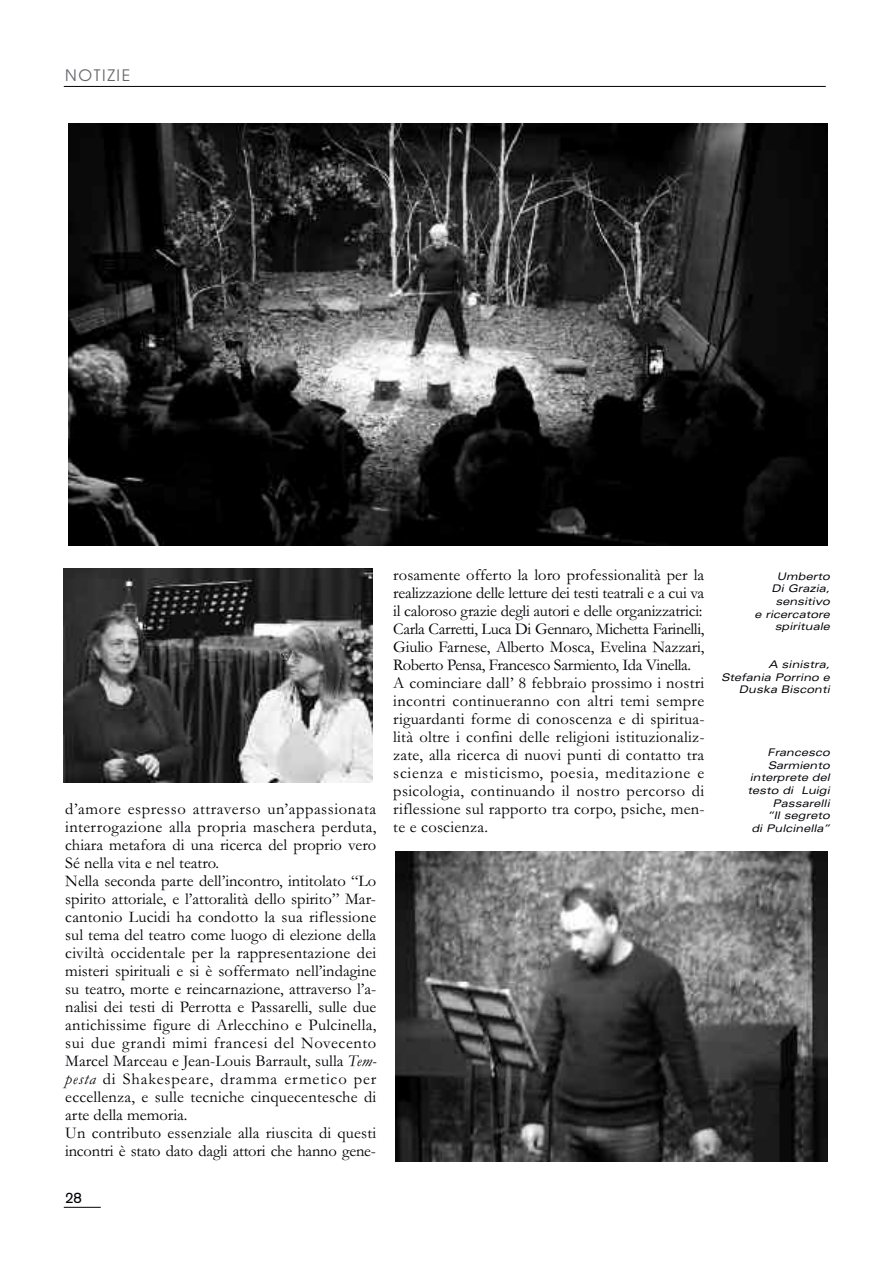
<style>
.page{position:relative;width:893px;height:1263px;background:#fff}
.page>*{position:absolute;margin:0;border:0;box-sizing:border-box;transform-origin:0 0}
.t1{font:16.5px/18px "Garamond";letter-spacing:.01em;color:#000006}
.t2{font:15.75px "Avant Garde";letter-spacing:.105em;color:#66666a}
.t3{font:15px "Akzidenz Grotesk";color:#000006}
.t4{font:italic expanded 10.5px/12.6px "Univers";color:#000006;text-align:right}
.s1{font-style:italic}
</style>
<div class="page">
<hr style="left:64px;top:86px;width:762px;height:1px;background:#000006">
<hr style="left:64px;top:1207px;width:37px;height:1px;background:#000006">
<img style="left:395px;top:852px;width:432px;height:309px">
<img style="left:69px;top:124px;width:759px;height:422px">
<img style="left:64px;top:569px;width:308px;height:213px">
<p class="t2" style="left:65px;top:66px;width:66px">NOTIZIE</p>
<p class="t1" style="left:65px;top:800px;width:313px">d’amore espresso attraverso un’appassionata interrogazione alla propria maschera perduta, chiara metafora di una ricerca del proprio vero Sé nella vita e nel teatro.<br>Nella seconda parte dell’incontro, intitolato “Lo spirito attoriale, e l’attoralità dello spirito” Mar&shy;cantonio Lucidi ha condotto la sua riflessione sul tema del teatro come luogo di elezione della civiltà occidentale per la rappresentazione dei misteri spirituali e si è soffermato nell’indagine su teatro, morte e reincarnazione, attraverso l’a&shy;nalisi dei testi di Perrotta e Passarelli, sulle due antichissime figure di Arlecchino e Pulcinella, sui due grandi mimi francesi del Novecento Marcel Marceau e Jean-Louis Barrault, sulla <span class="s1">Tem&shy;pesta</span> di Shakespeare, dramma ermetico per eccellenza, e sulle tecniche cinquecentesche di arte della memoria.<br>Un contributo essenziale alla riuscita di questi incontri è stato dato dagli attori che hanno gene-</p>
<p class="t3" style="left:65px;top:1192px;width:18px">28</p>
<p class="t1" style="left:393px;top:566px;width:313px">rosamente offerto la loro professionalità per la realizzazione delle letture dei testi teatrali e a cui va il caloroso grazie degli autori e delle organizzatrici:<br>Carla Carretti, Luca Di Gennaro, Michetta Farinelli, Giulio Farnese, Alberto Mosca, Evelina Nazzari, Roberto Pensa, Francesco Sarmiento, Ida Vinella.<br>A cominciare dall’ 8 febbraio prossimo i nostri incontri continueranno con altri temi sempre riguardanti forme di conoscenza e di spiritua&shy;lità oltre i confini delle religioni istituzionaliz&shy;zate, alla ricerca di nuovi punti di contatto tra scienza e misticismo, poesia, meditazione e psicologia, continuando il nostro percorso di riflessione sul rapporto tra corpo, psiche, men&shy;te e coscienza.</p>
<p class="t4" style="left:754px;top:571px;width:77px">Umberto<br>Di Grazia, sensitivo<br>e ricercatore spirituale</p>
<p class="t4" style="left:721px;top:659px;width:110px">A sinistra,<br>Stefania Porrino e<br>Duska Bisconti</p>
<p class="t4" style="left:747px;top:747px;width:84px">Francesco<br>Sarmiento interprete del testo di Luigi<br>Passarelli<br>“Il segreto<br>di Pulcinella”</p>
</div>
